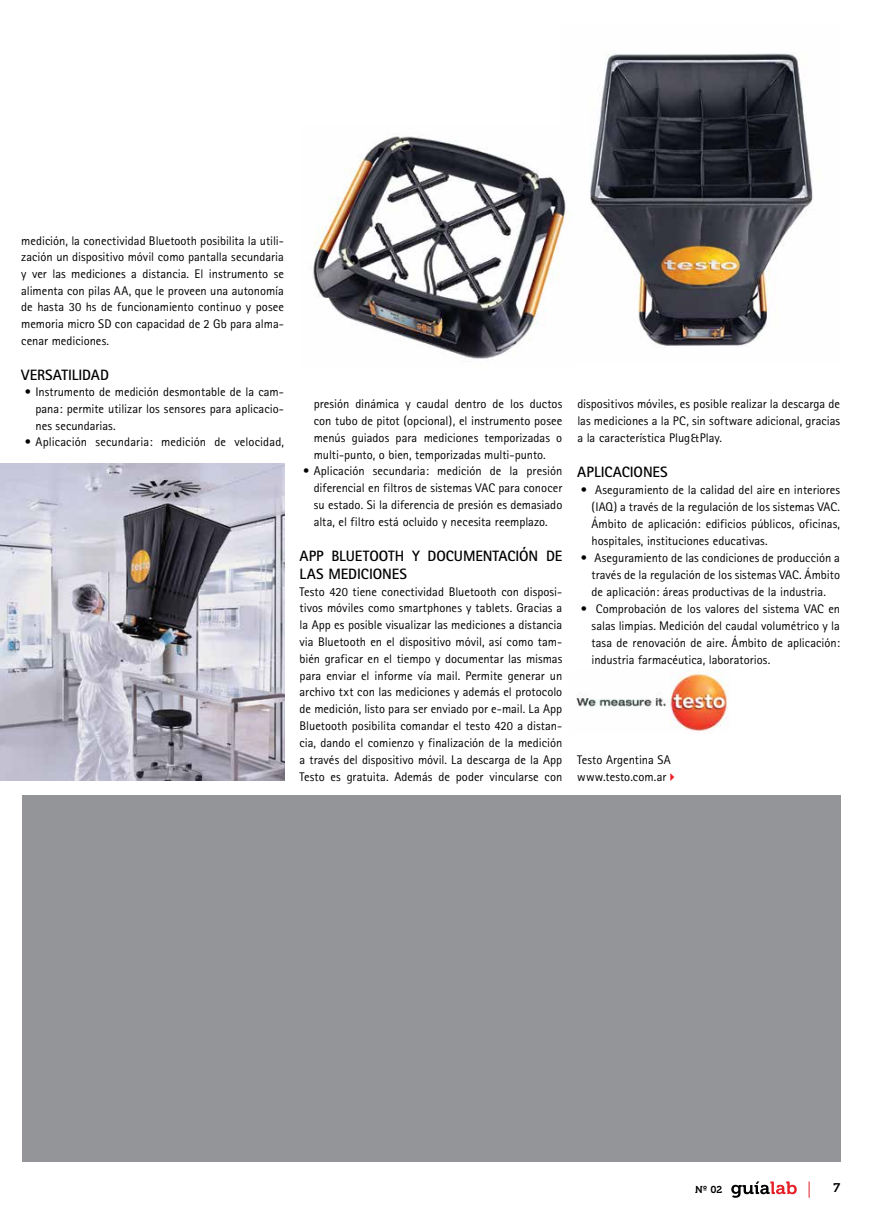
<style>
.page{position:relative;width:872px;height:1219px;background:#fff}
.page>*{position:absolute;margin:0;border:0;box-sizing:border-box;transform-origin:0 0}
.t1{font:700 15px/18px "Rotis Sans Serif";letter-spacing:-.005em;color:#000}
.t2{font:12.5px/16.9px "Rotis Sans Serif";color:#000;text-align:justify}
.t3{font:12.5px "Museo 700";color:#000}
.t4{font:10px "Museo 700";color:#000}
.s1{color:#ed1d24}
</style>
<div class="page">
<svg style="left:731px;top:1181px;width:65px;height:17px"></svg>
<svg style="left:808px;top:1181px;width:1px;height:17px"></svg>
<div style="left:22px;top:795px;width:819px;height:367px;background:#939598"></div>
<img style="left:0;top:464px;width:284px;height:316px">
<img style="left:590px;top:53px;width:224px;height:294px">
<img style="left:313px;top:133px;width:258px;height:229px">
<img style="left:576px;top:670px;width:152px;height:62px">
<p class="t2" style="left:21px;top:232px;width:264px">medición, la conectividad Bluetooth posibilita la utili&shy;zación un dispositivo móvil como pantalla secundaria y ver las mediciones a distancia. El instrumento se alimenta con pilas AA, que le proveen una autonomía de hasta 30 hs de funcionamiento continuo y posee memoria micro SD con capacidad de 2 Gb para alma&shy;cenar mediciones.</p>
<p class="t1" style="left:21px;top:365px;width:89px">VERSATILIDAD</p>
<p class="t2" style="left:35px;top:384px;width:250px;text-indent:-11px">• Instrumento de medición desmontable de la cam&shy;pana: permite utilizar los sensores para aplicacio&shy;nes secundarias.</p>
<p class="t2" style="left:25px;top:434px;width:261px">• Aplicación secundaria: medición de velocidad,</p>
<p class="t2" style="left:314px;top:395px;width:250px">presión dinámica y caudal dentro de los ductos con tubo de pitot (opcional), el instrumento posee menús guiados para mediciones temporizadas o multi-punto, o bien, temporizadas multi-punto.</p>
<p class="t2" style="left:314px;top:463px;width:250px;text-indent:-11px">• Aplicación secundaria: medición de la presión diferencial en filtros de sistemas VAC para conocer su estado. Si la diferencia de presión es demasiado alta, el filtro está ocluido y necesita reemplazo.</p>
<p class="t1" style="left:299px;top:546px;width:263px">APP BLUETOOTH Y DOCUMENTACIÓN DE<br>LAS MEDICIONES</p>
<p class="t2" style="left:299px;top:583px;width:264px">Testo 420 tiene conectividad Bluetooth con disposi&shy;tivos móviles como smartphones y tablets. Gracias a la App es posible visualizar las mediciones a distancia via Bluetooth en el dispositivo móvil, así como tam&shy;bién graficar en el tiempo y documentar las mismas para enviar el informe vía mail. Permite generar un archivo txt con las mediciones y además el protocolo de medición, listo para ser enviado por e-mail. La App Bluetooth posibilita comandar el testo 420 a distan&shy;cia, dando el comienzo y finalización de la medición a través del dispositivo móvil. La descarga de la App Testo es gratuita. Además de poder vincularse con</p>
<p class="t2" style="left:577px;top:395px;width:264px">dispositivos móviles, es posible realizar la descarga de las mediciones a la PC, sin software adicional, gracias a la característica Plug&amp;Play.</p>
<p class="t1" style="left:577px;top:463px;width:92px">APLICACIONES</p>
<p class="t2" style="left:591px;top:482px;width:250px;text-indent:-11px">• Aseguramiento de la calidad del aire en interiores (IAQ) a través de la regulación de los sistemas VAC.<br>Ámbito de aplicación: edificios públicos, oficinas, hospitales, instituciones educativas.</p>
<p class="t2" style="left:591px;top:550px;width:250px;text-indent:-11px">• Aseguramiento de las condiciones de producción a través de la regulación de los sistemas VAC. Ámbito de aplicación: áreas productivas de la industria.</p>
<p class="t2" style="left:591px;top:601px;width:250px;text-indent:-11px">• Comprobación de los valores del sistema VAC en salas limpias. Medición del caudal volumétrico y la tasa de renovación de aire. Ámbito de aplicación: industria farmacéutica, laboratorios.</p>
<p class="t2" style="left:577px;top:751px;width:102px">Testo Argentina SA www.testo.com.ar<span class="s1">✔</span></p>
<p class="t4" style="left:695px;top:1184px;width:29px">Nº 02</p>
<p class="t3" style="left:833px;top:1181px;width:8px">7</p>
</div>
